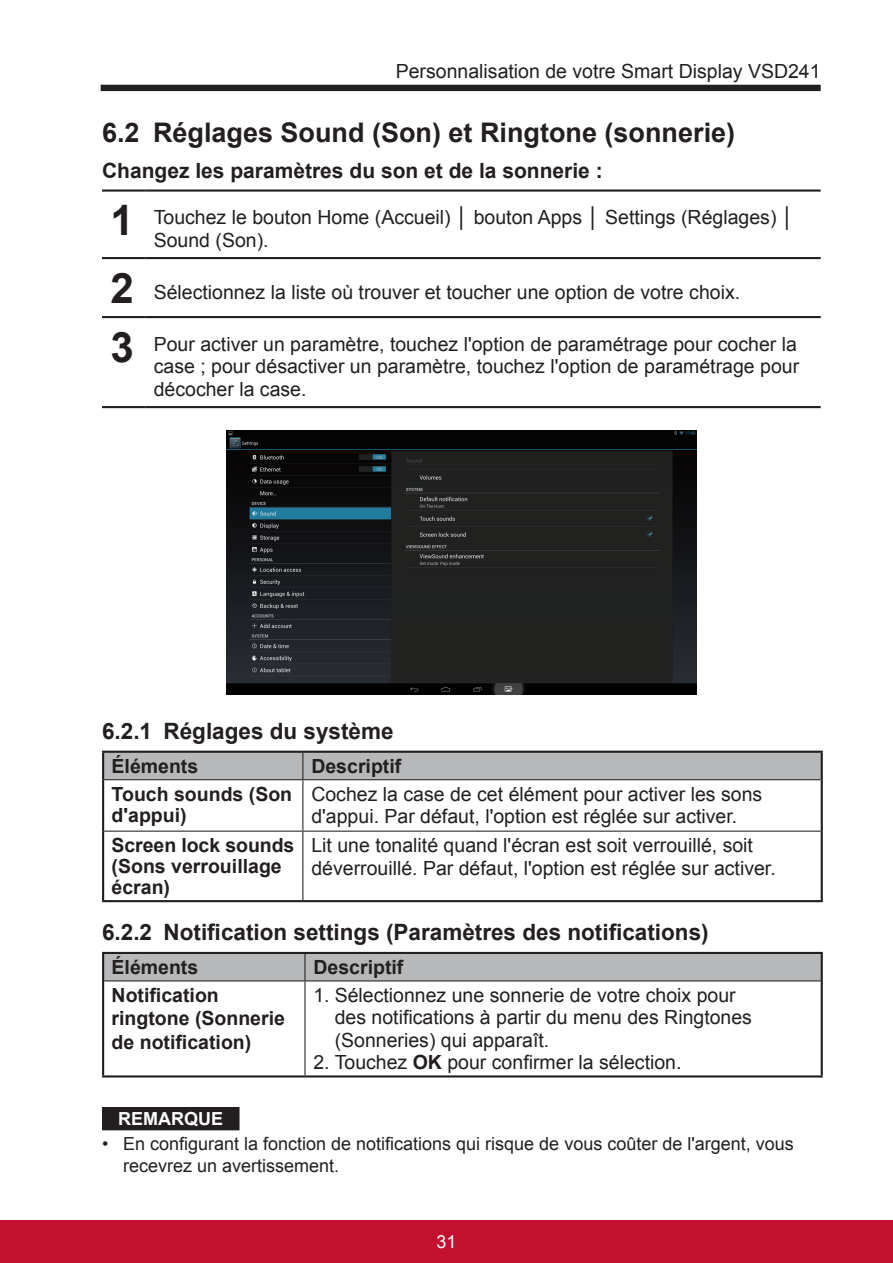
<style>
.page{position:relative;width:893px;height:1263px;background:#fff}
.page>*{position:absolute;margin:0;border:0;box-sizing:border-box;transform-origin:0 0}
.t1{font:700 27px "Arial";color:#231f20}
.t2{font:700 22.5px "Arial";color:#231f20}
.t3{font:700 21px "Arial";color:#231f20}
.t4{font:19.5px/22.5px "Arial";color:#231f20}
.t5{font:700 19.5px/21px "Arial";color:#231f20}
.t6{font:18px/21.6px "Arial";color:#231f20}
.t7{font:700 18px "Arial";color:#fff}
.t8{font:18px "Arial";color:#fff}
.s1{font-weight:700;font-size:42px}
.s2{font-weight:700}
</style>
<div class="page">
<div style="left:101px;top:85px;width:720px;height:6px;background:#231f20"></div>
<div style="left:0;top:1220px;width:893px;height:43px;background:#c3102f"></div>
<hr style="left:102px;top:189px;width:43px;height:3px;background:#231f20">
<hr style="left:145px;top:189px;width:676px;height:3px;background:#231f20">
<hr style="left:102px;top:257px;width:43px;height:2px;background:#231f20">
<hr style="left:145px;top:257px;width:676px;height:2px;background:#231f20">
<hr style="left:102px;top:316px;width:43px;height:2px;background:#231f20">
<hr style="left:145px;top:316px;width:676px;height:2px;background:#231f20">
<hr style="left:102px;top:406px;width:43px;height:2px;background:#231f20">
<hr style="left:145px;top:406px;width:676px;height:2px;background:#231f20">
<img style="left:226px;top:430px;width:470px;height:265px">
<hr style="left:102px;top:751px;width:201px;height:2px;background:#231f20">
<hr style="left:102px;top:753px;width:2px;height:27px;background:#231f20">
<hr style="left:303px;top:751px;width:520px;height:2px;background:#231f20">
<hr style="left:821px;top:753px;width:2px;height:27px;background:#231f20">
<hr style="left:102px;top:780px;width:2px;height:51px;background:#231f20">
<hr style="left:821px;top:780px;width:2px;height:51px;background:#231f20">
<hr style="left:102px;top:831px;width:2px;height:69px;background:#231f20">
<hr style="left:821px;top:831px;width:2px;height:69px;background:#231f20">
<div style="left:103px;top:752px;width:719px;height:28px;background:#b7b8ba"></div>
<hr style="left:104px;top:779px;width:199px;height:1px;background:#231f20">
<hr style="left:303px;top:779px;width:518px;height:1px;background:#231f20">
<hr style="left:302px;top:780px;width:1px;height:51px;background:#231f20">
<hr style="left:104px;top:831px;width:199px;height:1px;background:#231f20">
<hr style="left:303px;top:831px;width:518px;height:1px;background:#231f20">
<hr style="left:302px;top:832px;width:1px;height:68px;background:#231f20">
<hr style="left:102px;top:900px;width:201px;height:2px;background:#231f20">
<hr style="left:303px;top:900px;width:520px;height:2px;background:#231f20">
<hr style="left:102px;top:952px;width:203px;height:2px;background:#231f20">
<hr style="left:102px;top:954px;width:2px;height:27px;background:#231f20">
<hr style="left:305px;top:952px;width:518px;height:2px;background:#231f20">
<hr style="left:821px;top:954px;width:2px;height:27px;background:#231f20">
<hr style="left:102px;top:981px;width:2px;height:94px;background:#231f20">
<hr style="left:821px;top:981px;width:2px;height:94px;background:#231f20">
<div style="left:104px;top:954px;width:717px;height:26px;background:#b7b8ba"></div>
<hr style="left:104px;top:980px;width:201px;height:1px;background:#231f20">
<hr style="left:305px;top:980px;width:516px;height:1px;background:#231f20">
<hr style="left:304px;top:981px;width:1px;height:94px;background:#231f20">
<hr style="left:102px;top:1075px;width:203px;height:2px;background:#231f20">
<hr style="left:305px;top:1075px;width:518px;height:2px;background:#231f20">
<div style="left:103px;top:1107px;width:136px;height:23px;background:#231f20"></div>
<hr style="left:102px;top:1107px;width:138px;height:1px;background:#231f20">
<svg style="left:102px;top:1108px;width:1px;height:21px"></svg>
<hr style="left:238px;top:1108px;width:2px;height:21px;background:#231f20">
<hr style="left:102px;top:1129px;width:138px;height:1px;background:#231f20">
<p class="t4" style="left:396px;top:60px;width:426px">Personnalisation de votre Smart Display VSD241</p>
<h1 class="t1" style="left:102px;top:115px;width:635px">6.2 Réglages Sound (Son) et Ringtone (sonnerie)</h1>
<p class="t3" style="left:102px;top:157px;width:502px">Changez les paramètres du son et de la sonnerie :</p>
<p class="t4" style="left:154px;top:206px;width:642px;text-indent:-43px"><span class="s1">1</span> Touchez le bouton Home (Accueil) │ bouton Apps │ Settings (Réglages) │<br>Sound (Son).</p>
<p class="t4" style="left:111px;top:281px;width:631px"><span class="s1">2</span> Sélectionnez la liste où trouver et toucher une option de votre choix.</p>
<p class="t4" style="left:154px;top:333px;width:647px;text-align:justify;text-indent:-43px"><span class="s1">3</span> Pour activer un paramètre, touchez l'option de paramétrage pour cocher la case ; pour désactiver un paramètre, touchez l'option de paramétrage pour décocher la case.</p>
<p class="t2" style="left:102px;top:716px;width:293px">6.2.1 Réglages du système</p>
<p class="t5" style="left:112px;top:756px;width:88px">Éléments</p>
<p class="t5" style="left:311px;top:756px;width:91px">Descriptif</p>
<p class="t5" style="left:112px;top:784px;width:182px">Touch sounds (Son d'appui)</p>
<p class="t4" style="left:311px;top:783px;width:452px">Cochez la case de cet élément pour activer les sons d'appui. Par défaut, l'option est réglée sur activer.</p>
<p class="t5" style="left:112px;top:835px;width:184px">Screen lock sounds (Sons verrouillage écran)</p>
<p class="t4" style="left:311px;top:834px;width:466px">Lit une tonalité quand l'écran est soit verrouillé, soit déverrouillé. Par défaut, l'option est réglée sur activer.</p>
<p class="t2" style="left:102px;top:917px;width:608px">6.2.2 Notification settings (Paramètres des notifications)</p>
<p class="t5" style="left:112px;top:957px;width:88px">Éléments</p>
<p class="t5" style="left:313px;top:957px;width:91px">Descriptif</p>
<p class="t5" style="left:112px;top:984px;width:175px;line-height:23.4px">Notification ringtone (Sonnerie de notification)</p>
<p class="t4" style="left:335px;top:984px;width:419px;text-indent:-21px">1. Sélectionnez une sonnerie de votre choix pour des notifications à partir du menu des Ringtones (Sonneries) qui apparaît.</p>
<p class="t4" style="left:313px;top:1051px;width:370px">2. Touchez <span class="s2">OK</span> pour confirmer la sélection.</p>
<p class="t7" style="left:118px;top:1107px;width:106px">REMARQUE</p>
<p class="t6" style="left:123px;top:1133px;width:672px;text-indent:-21px">• En configurant la fonction de notifications qui risque de vous coûter de l'argent, vous recevrez un avertissement.</p>
<p class="t8" style="left:436px;top:1230px;width:22px">31</p>
</div>
